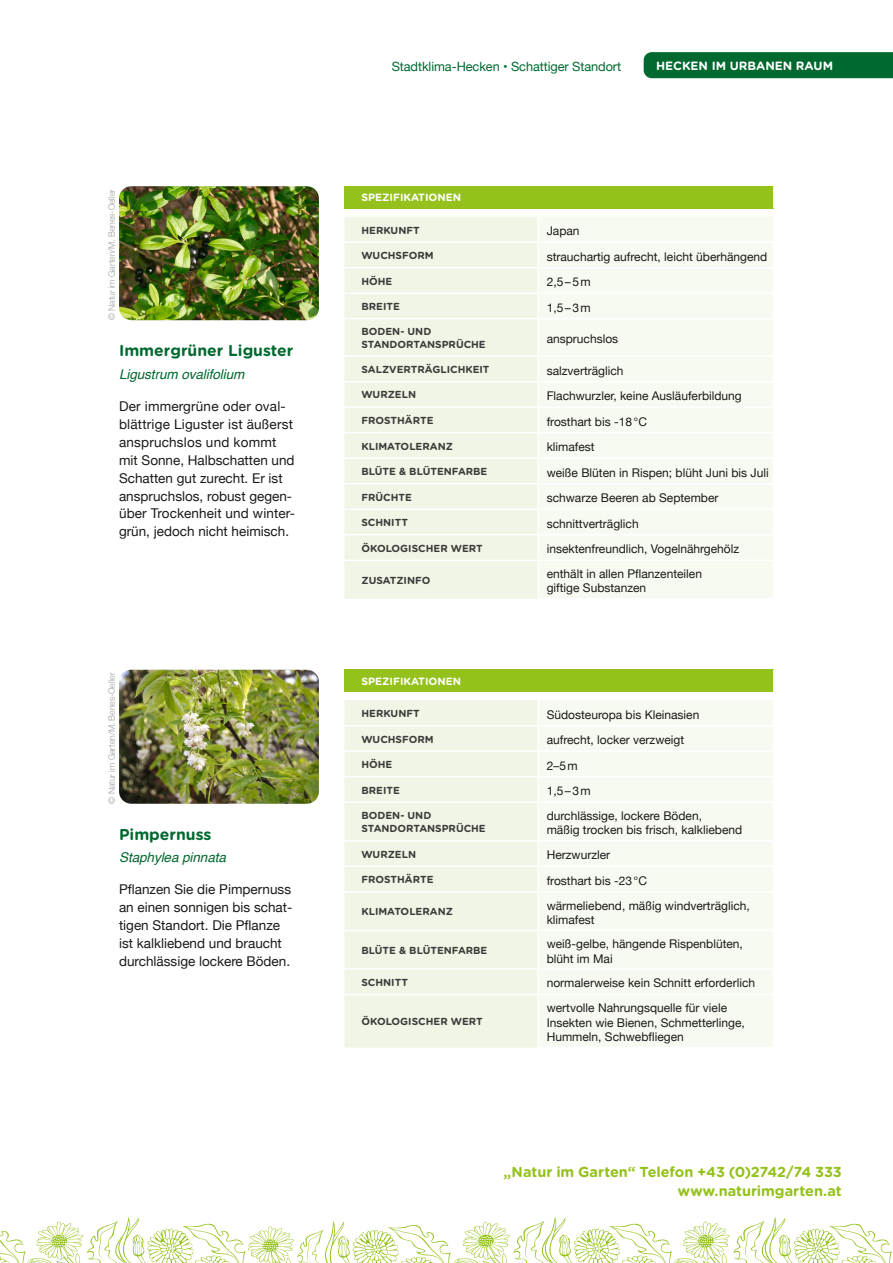
<style>
.page{position:relative;width:893px;height:1263px;background:#fff}
.page>*{position:absolute;margin:0;border:0;box-sizing:border-box;transform-origin:0 0}
.t1{font:700 15.75px "Gotham Rounded";color:#00692f}
.t2{font:700 14.4px/19.2px "Gotham Rounded";letter-spacing:-.005em;color:#94c11c;text-align:right}
.t3{font:13.5px/18px "Helvetica Neue";color:#1a1a18}
.t4{font:italic 13.5px "Helvetica";letter-spacing:-.005em;color:#00692f}
.t5{font:12.75px "Helvetica Neue";letter-spacing:-.005em;color:#00692f}
.t6{font:12px/14.4px "Helvetica Neue";color:#1a1a18}
.t7{font:700 12px "Gotham Rounded";color:#fff}
.t8{font:700 10.5px "Gotham Rounded";color:#fff}
.t9{font:700 10.2px/12.3px "Gotham Rounded";color:#3b3b3a}
.t10{font:300 8.7px "Helvetica Neue";letter-spacing:-.005em;color:#9c9d9d}
</style>
<div class="page">
<svg style="left:0;top:1217px;width:892px;height:46px"></svg>
<div style="left:644px;top:52px;width:249px;height:26px;background:#00692f"></div>
<img style="left:119px;top:186px;width:200px;height:134px">
<div style="left:344px;top:186px;width:429px;height:22px;background:#94c11c"></div>
<div style="left:344px;top:217px;width:193px;height:382px;background:#f0f5e5"></div>
<div style="left:539px;top:217px;width:234px;height:381px;background:#f7faf1"></div>
<svg style="left:773px;top:186px;width:1px;height:22px"></svg>
<hr style="left:344px;top:241px;width:194px;height:2px;background:#fff">
<hr style="left:538px;top:241px;width:235px;height:2px;background:#fff">
<hr style="left:344px;top:267px;width:194px;height:1px;background:#fff">
<hr style="left:538px;top:267px;width:235px;height:1px;background:#fff">
<hr style="left:344px;top:292px;width:194px;height:2px;background:#fff">
<hr style="left:538px;top:292px;width:235px;height:2px;background:#fff">
<hr style="left:344px;top:318px;width:194px;height:1px;background:#fff">
<hr style="left:538px;top:318px;width:235px;height:1px;background:#fff">
<hr style="left:344px;top:355px;width:194px;height:2px;background:#fff">
<hr style="left:538px;top:355px;width:235px;height:2px;background:#fff">
<hr style="left:344px;top:381px;width:194px;height:1px;background:#fff">
<hr style="left:538px;top:381px;width:235px;height:1px;background:#fff">
<hr style="left:344px;top:406px;width:194px;height:2px;background:#fff">
<hr style="left:538px;top:406px;width:235px;height:2px;background:#fff">
<hr style="left:344px;top:432px;width:194px;height:1px;background:#fff">
<hr style="left:538px;top:432px;width:235px;height:1px;background:#fff">
<hr style="left:344px;top:457px;width:194px;height:2px;background:#fff">
<hr style="left:538px;top:457px;width:235px;height:2px;background:#fff">
<hr style="left:344px;top:483px;width:194px;height:1px;background:#fff">
<hr style="left:538px;top:483px;width:235px;height:1px;background:#fff">
<hr style="left:344px;top:508px;width:194px;height:2px;background:#fff">
<hr style="left:538px;top:508px;width:235px;height:2px;background:#fff">
<hr style="left:344px;top:534px;width:194px;height:1px;background:#fff">
<hr style="left:538px;top:534px;width:235px;height:1px;background:#fff">
<hr style="left:344px;top:559px;width:194px;height:2px;background:#fff">
<hr style="left:538px;top:559px;width:235px;height:2px;background:#fff">
<div style="left:344px;top:670px;width:429px;height:22px;background:#94c11c"></div>
<div style="left:344px;top:700px;width:193px;height:347px;background:#f0f5e5"></div>
<div style="left:539px;top:700px;width:234px;height:347px;background:#f7faf1"></div>
<svg style="left:773px;top:670px;width:1px;height:22px"></svg>
<hr style="left:344px;top:725px;width:194px;height:1px;background:#fff">
<hr style="left:344px;top:750px;width:194px;height:2px;background:#fff">
<hr style="left:344px;top:776px;width:194px;height:1px;background:#fff">
<hr style="left:344px;top:801px;width:194px;height:2px;background:#fff">
<hr style="left:344px;top:840px;width:194px;height:1px;background:#fff">
<hr style="left:344px;top:865px;width:194px;height:2px;background:#fff">
<hr style="left:344px;top:891px;width:194px;height:1px;background:#fff">
<hr style="left:344px;top:930px;width:194px;height:1px;background:#fff">
<hr style="left:344px;top:968px;width:194px;height:2px;background:#fff">
<hr style="left:344px;top:994px;width:194px;height:1px;background:#fff">
<hr style="left:538px;top:725px;width:235px;height:1px;background:#fff">
<hr style="left:538px;top:750px;width:235px;height:2px;background:#fff">
<hr style="left:538px;top:776px;width:235px;height:1px;background:#fff">
<hr style="left:538px;top:801px;width:235px;height:2px;background:#fff">
<hr style="left:538px;top:840px;width:235px;height:1px;background:#fff">
<hr style="left:538px;top:865px;width:235px;height:2px;background:#fff">
<hr style="left:538px;top:891px;width:235px;height:1px;background:#fff">
<hr style="left:538px;top:930px;width:235px;height:1px;background:#fff">
<hr style="left:538px;top:968px;width:235px;height:2px;background:#fff">
<hr style="left:538px;top:994px;width:235px;height:1px;background:#fff">
<img style="left:119px;top:670px;width:200px;height:134px">
<p class="t5" style="left:392px;top:58px;width:231px">Stadtklima-Hecken • Schattiger Standort</p>
<p class="t7" style="left:656px;top:57px;width:179px">HECKEN IM URBANEN RAUM</p>
<p class="t10" style="left:105px;top:320px;width:132px;rotate:-90deg">© Natur im Garten/M. Benes-Oeller</p>
<p class="t8" style="left:361px;top:190px;width:101px">SPEZIFIKATIONEN</p>
<p class="t9" style="left:361px;top:223px;width:60px">HERKUNFT</p>
<p class="t6" style="left:547px;top:224px;width:34px">Japan</p>
<p class="t9" style="left:361px;top:249px;width:74px">WUCHSFORM</p>
<p class="t6" style="left:547px;top:250px;width:222px">strauchartig aufrecht, leicht überhängend</p>
<p class="t9" style="left:361px;top:274px;width:33px">HÖHE</p>
<p class="t6" style="left:547px;top:275px;width:46px">2,5–5m</p>
<p class="t9" style="left:361px;top:300px;width:40px">BREITE</p>
<p class="t6" style="left:547px;top:301px;width:46px">1,5–3m</p>
<p class="t9" style="left:361px;top:325px;width:126px">BODEN- UND<br>STANDORTANSPRÜCHE</p>
<p class="t6" style="left:547px;top:332px;width:73px">anspruchslos</p>
<p class="t9" style="left:361px;top:363px;width:130px">SALZVERTRÄGLICHKEIT</p>
<p class="t6" style="left:547px;top:364px;width:78px">salzverträglich</p>
<p class="t9" style="left:361px;top:388px;width:56px">WURZELN</p>
<p class="t6" style="left:547px;top:389px;width:197px">Flachwurzler, keine Ausläuferbildung</p>
<p class="t9" style="left:361px;top:414px;width:74px">FROSTHÄRTE</p>
<p class="t6" style="left:547px;top:415px;width:102px">frosthart bis -18°C</p>
<p class="t9" style="left:361px;top:439px;width:93px">KLIMATOLERANZ</p>
<p class="t6" style="left:547px;top:440px;width:50px">klimafest</p>
<p class="t9" style="left:361px;top:465px;width:127px">BLÜTE &amp; BLÜTENFARBE</p>
<p class="t6" style="left:547px;top:466px;width:224px">weiße Blüten in Rispen; blüht Juni bis Juli</p>
<p class="t9" style="left:361px;top:490px;width:52px">FRÜCHTE</p>
<p class="t6" style="left:547px;top:491px;width:173px">schwarze Beeren ab September</p>
<p class="t9" style="left:361px;top:516px;width:48px">SCHNITT</p>
<p class="t6" style="left:547px;top:517px;width:94px">schnittverträglich</p>
<p class="t9" style="left:361px;top:541px;width:123px">ÖKOLOGISCHER WERT</p>
<p class="t6" style="left:547px;top:542px;width:194px">insektenfreundlich, Vogelnährgehölz</p>
<p class="t9" style="left:361px;top:573px;width:71px">ZUSATZINFO</p>
<p class="t6" style="left:547px;top:567px;width:157px">enthält in allen Pflanzenteilen giftige Substanzen</p>
<h1 class="t1" style="left:119px;top:339px;width:176px">Immergrüner Liguster</h1>
<p class="t4" style="left:119px;top:363px;width:127px">Ligustrum ovalifolium</p>
<p class="t3" style="left:119px;top:397px;width:177px">Der immergrüne oder oval&shy;blättrige Liguster ist äußerst anspruchslos und kommt mit Sonne, Halbschatten und<br>Schatten gut zurecht. Er ist anspruchslos, robust gegen&shy;über Trockenheit und winter&shy;grün, jedoch nicht heimisch.</p>
<p class="t10" style="left:105px;top:804px;width:132px;rotate:-90deg">© Natur im Garten/M. Benes-Oeller</p>
<p class="t8" style="left:361px;top:673px;width:101px">SPEZIFIKATIONEN</p>
<p class="t9" style="left:361px;top:707px;width:60px">HERKUNFT</p>
<p class="t6" style="left:547px;top:708px;width:154px">Südosteuropa bis Kleinasien</p>
<p class="t9" style="left:361px;top:732px;width:74px">WUCHSFORM</p>
<p class="t6" style="left:547px;top:733px;width:139px">aufrecht, locker verzweigt</p>
<p class="t9" style="left:361px;top:758px;width:33px">HÖHE</p>
<p class="t6" style="left:547px;top:759px;width:33px">2–5m</p>
<p class="t9" style="left:361px;top:783px;width:40px">BREITE</p>
<p class="t6" style="left:547px;top:784px;width:46px">1,5–3m</p>
<p class="t9" style="left:361px;top:809px;width:126px">BODEN- UND<br>STANDORTANSPRÜCHE</p>
<p class="t6" style="left:547px;top:809px;width:197px">durchlässige, lockere Böden,<br>mäßig trocken bis frisch, kalkliebend</p>
<p class="t9" style="left:361px;top:847px;width:56px">WURZELN</p>
<p class="t6" style="left:547px;top:848px;width:65px">Herzwurzler</p>
<p class="t9" style="left:361px;top:873px;width:74px">FROSTHÄRTE</p>
<p class="t6" style="left:547px;top:874px;width:102px">frosthart bis -23°C</p>
<p class="t9" style="left:361px;top:905px;width:93px">KLIMATOLERANZ</p>
<p class="t6" style="left:547px;top:899px;width:205px">wärmeliebend, mäßig windverträglich, klimafest</p>
<p class="t9" style="left:361px;top:944px;width:127px">BLÜTE &amp; BLÜTENFARBE</p>
<p class="t6" style="left:547px;top:937px;width:198px">weiß-gelbe, hängende Rispenblüten, blüht im Mai</p>
<p class="t9" style="left:361px;top:976px;width:48px">SCHNITT</p>
<p class="t6" style="left:547px;top:977px;width:210px">normalerweise kein Schnitt erforderlich</p>
<p class="t9" style="left:361px;top:1015px;width:123px">ÖKOLOGISCHER WERT</p>
<h1 class="t1" style="left:119px;top:822px;width:94px">Pimpernuss</h1>
<p class="t4" style="left:119px;top:847px;width:108px">Staphylea pinnata</p>
<p class="t3" style="left:119px;top:881px;width:175px">Pflanzen Sie die Pimpernuss an einen sonnigen bis schat&shy;tigen Standort. Die Pflanze ist kalkliebend und braucht durchlässige lockere Böden.</p>
<p class="t6" style="left:547px;top:1001px;width:200px">wertvolle Nahrungsquelle für viele<br>Insekten wie Bienen, Schmetterlinge,<br>Hummeln, Schwebfliegen</p>
<p class="t2" style="left:503px;top:1161px;width:340px">„Natur im Garten“ Telefon +43 (0)2742/74 333 www.naturimgarten.at</p>
</div>
